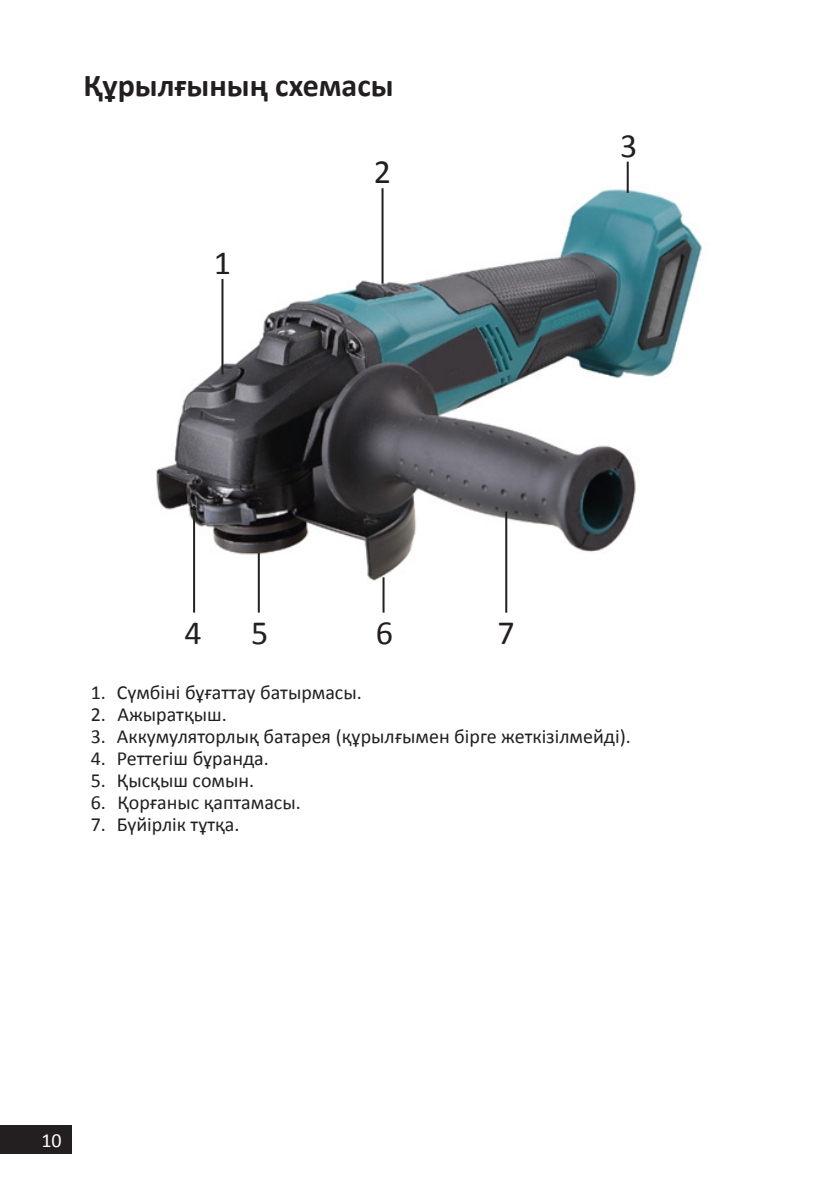
<style>
.page{position:relative;width:840px;height:1191px;background:#fff}
.page>*{position:absolute;margin:0;border:0;box-sizing:border-box;transform-origin:0 0}
.t1{font:34px "Calibri";color:#231f20}
.Заголовок_16{font:700 32px "Calibri";color:#231f20}
.t2{font:20px "Calibri";color:#231f20}
.t3{font:20px "Calibri";color:#fff}
</style>
<div class="page">
<div style="left:0;top:1125px;width:72px;height:29px;background:#231f20"></div>
<img style="left:156px;top:161px;width:546px;height:434px">
<hr style="left:626px;top:162px;width:2px;height:31px;background:#231f20">
<hr style="left:381px;top:188px;width:2px;height:95px;background:#231f20">
<hr style="left:221px;top:279px;width:2px;height:95px;background:#231f20">
<hr style="left:193px;top:506px;width:2px;height:106px;background:#231f20">
<hr style="left:258px;top:553px;width:2px;height:59px;background:#231f20">
<hr style="left:382px;top:577px;width:2px;height:35px;background:#231f20">
<hr style="left:505px;top:511px;width:2px;height:101px;background:#231f20">
<p class="Заголовок_16" style="left:83px;top:65px;width:311px">Құрылғының схемасы</p>
<p class="t1" style="left:214px;top:241px;width:19px">1</p>
<p class="t1" style="left:373px;top:150px;width:19px">2</p>
<p class="t1" style="left:619px;top:124px;width:19px">3</p>
<p class="t1" style="left:184px;top:611px;width:19px">4</p>
<p class="t1" style="left:251px;top:611px;width:19px">5</p>
<p class="t1" style="left:375px;top:611px;width:19px">6</p>
<p class="t1" style="left:497px;top:611px;width:19px">7</p>
<p class="t2" style="left:91px;top:679px;width:272px">1. Сүмбіні бұғаттау батырмасы.</p>
<p class="t2" style="left:91px;top:701px;width:137px">2. Ажыратқыш.</p>
<p class="t2" style="left:91px;top:723px;width:541px">3. Аккумуляторлық батарея (құрылғымен бірге жеткізілмейді).</p>
<p class="t2" style="left:91px;top:745px;width:179px">4. Реттегіш бұранда.</p>
<p class="t2" style="left:91px;top:767px;width:165px">5. Қысқыш сомын.</p>
<p class="t2" style="left:91px;top:789px;width:211px">6. Қорғаныс қаптамасы.</p>
<p class="t2" style="left:91px;top:811px;width:150px">7. Бүйірлік тұтқа.</p>
<p class="t3" style="left:41px;top:1128px;width:22px">10</p>
</div>
